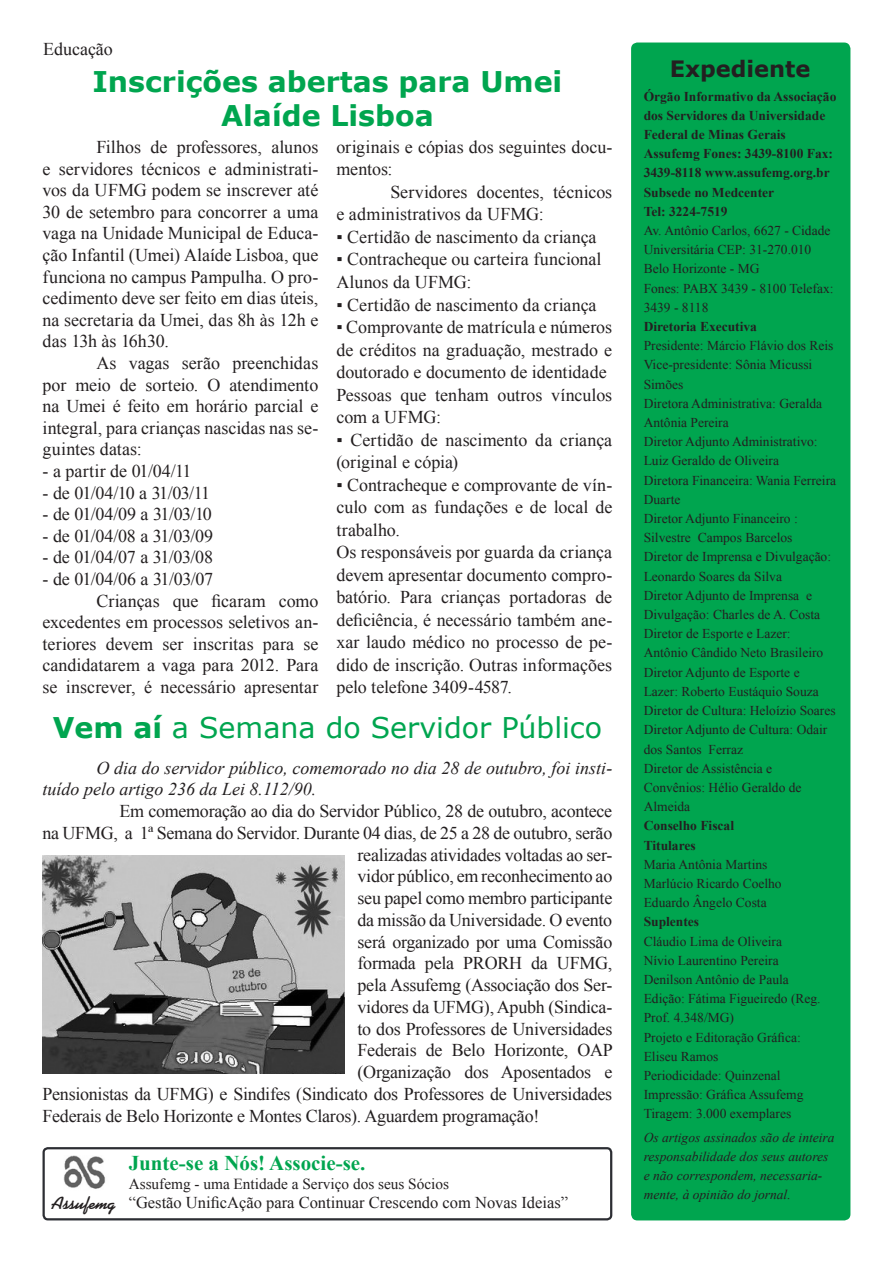
<style>
.page{position:relative;width:893px;height:1263px;background:#fff}
.page>*{position:absolute;margin:0;border:0;box-sizing:border-box;transform-origin:0 0}
.t1{font:700 28.5px/34.2px "Verdana";color:#00a54f;text-align:center}
.t2{font:28.5px "Verdana";color:#00a54f}
.t3{font:700 22.5px "Verdana";color:#231f20}
.t4{font:700 21px "Times New Roman";color:#00a54f}
.t5{font:18px/21.6px "Times New Roman";letter-spacing:-.015em;color:#231f20;text-align:justify}
.t6{font:18px/22.5px "Times New Roman";letter-spacing:.005em;color:#231f20}
.t7{font:italic 18px/21.8px "Times New Roman";color:#231f20}
.t8{font:18px "Times New Roman";letter-spacing:-.06em;color:#231f20}
.t9{font:18px "Times New Roman";letter-spacing:.01em;color:#231f20}
.t10{font:700 18px "Koala";color:#231f20}
.t11{font:16.5px "Times New Roman";color:#231f20}
.t12{font:15.3px "Times New Roman";color:#231f20}
.t13{font:13.5px/19.2px "Times New Roman";color:#231f20}
.t14{font:700 13.5px/19.2px "Times New Roman";color:#231f20}
.t15{font:italic 13.5px/19.2px "Times New Roman";color:#231f20}
.s1{font-weight:700}
</style>
<div class="page">
<div style="left:631px;top:43px;width:219px;height:1177px;background:#00a54f;border-radius:6px"></div>
<div style="left:43px;top:1147px;width:569px;height:73px;border:2px solid #2c2e33;border-radius:4px"></div>
<img style="left:63px;top:1155px;width:42px;height:34px">
<img style="left:43px;top:855px;width:302px;height:219px">
<p class="t5" style="left:43px;top:38px;width:71px">Educação</p>
<p class="t1" style="left:92px;top:64px;width:471px">Inscrições abertas para Umei<br>Alaíde Lisboa</p>
<p class="t5" style="left:43px;top:136px;width:277px;text-indent:54px">Filhos de professores, alunos e servidores técnicos e administrati&shy;vos da UFMG podem se inscrever até 30 de setembro para concorrer a uma vaga na Unidade Municipal de Educa&shy;ção Infantil (Umei) Alaíde Lisboa, que funciona no campus Pampulha. O pro&shy;cedimento deve ser feito em dias úteis, na secretaria da Umei, das 8h às 12h e das 13h às 16h30.</p>
<p class="t5" style="left:43px;top:352px;width:277px;text-indent:54px">As vagas serão preenchidas por meio de sorteio. O atendimento na Umei é feito em horário parcial e integral, para crianças nascidas nas se&shy;guintes datas:</p>
<p class="t9" style="left:43px;top:459px;width:150px">- a partir de 01/04/11</p>
<p class="t8" style="left:43px;top:480px;width:169px">- de 01/04/10 a 31/03/11</p>
<p class="t5" style="left:43px;top:503px;width:171px">- de 01/04/09 a 31/03/10</p>
<p class="t5" style="left:43px;top:525px;width:172px">- de 01/04/08 a 31/03/09</p>
<p class="t5" style="left:43px;top:546px;width:172px">- de 01/04/07 a 31/03/08</p>
<p class="t5" style="left:43px;top:568px;width:172px">- de 01/04/06 a 31/03/07</p>
<p class="t5" style="left:43px;top:589px;width:277px;text-indent:54px">Crianças que ficaram como excedentes em processos seletivos an&shy;teriores devem ser inscritas para se candidatarem a vaga para 2012. Para se inscrever, é necessário apresentar</p>
<p class="t5" style="left:336px;top:135px;width:277px;line-height:22.5px">originais e cópias dos seguintes docu&shy;mentos:</p>
<p class="t6" style="left:336px;top:180px;width:277px;text-indent:54px">Servidores docentes, técnicos e administrativos da UFMG:</p>
<p class="t6" style="left:336px;top:225px;width:262px">▪ Certidão de nascimento da criança</p>
<p class="t5" style="left:336px;top:248px;width:267px">▪ Contracheque ou carteira funcional</p>
<p class="t6" style="left:336px;top:270px;width:137px">Alunos da UFMG:</p>
<p class="t6" style="left:336px;top:293px;width:262px">▪ Certidão de nascimento da criança</p>
<p class="t5" style="left:336px;top:315px;width:277px;line-height:22.5px">▪ Comprovante de matrícula e números de créditos na graduação, mestrado e doutorado e documento de identidade</p>
<p class="t5" style="left:336px;top:383px;width:277px;line-height:22.5px">Pessoas que tenham outros vínculos com a UFMG:</p>
<p class="t5" style="left:336px;top:428px;width:277px;line-height:22.5px">▪ Certidão de nascimento da criança (original e cópia)</p>
<p class="t5" style="left:336px;top:473px;width:277px;line-height:22.5px">▪ Contracheque e comprovante de vín&shy;culo com as fundações e de local de trabalho.</p>
<p class="t5" style="left:336px;top:540px;width:277px;line-height:22.5px">Os responsáveis por guarda da criança devem apresentar documento compro&shy;batório. Para crianças portadoras de deficiência, é necessário também ane&shy;xar laudo médico no processo de pe&shy;dido de inscrição. Outras informações pelo telefone 3409-4587.</p>
<p class="t2" style="left:53px;top:709px;width:551px"><span class="s1">Vem aí</span> a Semana do Servidor Público</p>
<p class="t7" style="left:43px;top:756px;width:571px;text-indent:54px">O dia do servidor público, comemorado no dia 28 de outubro, foi insti&shy;tuído pelo artigo 236 da Lei 8.112/90.</p>
<p class="t5" style="left:119px;top:800px;width:494px">Em comemoração ao dia do Servidor Público, 28 de outubro, acontece</p>
<p class="t5" style="left:43px;top:822px;width:571px">na UFMG, a 1ª Semana do Servidor. Durante 04 dias, de 25 a 28 de outubro, serão</p>
<p class="t5" style="left:358px;top:844px;width:256px">realizadas atividades voltadas ao ser-</p>
<p class="t5" style="left:358px;top:865px;width:256px">vidor público, em reconhecimento ao</p>
<p class="t5" style="left:358px;top:887px;width:256px">seu papel como membro participante</p>
<p class="t5" style="left:358px;top:909px;width:256px">da missão da Universidade. O evento</p>
<p class="t5" style="left:358px;top:931px;width:256px">será organizado por uma Comissão</p>
<p class="t5" style="left:358px;top:952px;width:256px">formada pela PRORH da UFMG,</p>
<p class="t5" style="left:358px;top:974px;width:256px">pela Assufemg (Associação dos Ser-</p>
<p class="t5" style="left:358px;top:996px;width:256px">vidores da UFMG), Apubh (Sindica-</p>
<p class="t5" style="left:358px;top:1018px;width:256px">to dos Professores de Universidades</p>
<p class="t5" style="left:358px;top:1039px;width:257px">Federais de Belo Horizonte, OAP</p>
<p class="t5" style="left:358px;top:1061px;width:256px">(Organização dos Aposentados e</p>
<p class="t5" style="left:43px;top:1083px;width:571px">Pensionistas da UFMG) e Sindifes (Sindicato dos Professores de Universidades</p>
<p class="t5" style="left:43px;top:1105px;width:498px">Federais de Belo Horizonte e Montes Claros). Aguardem programação!</p>
<p class="t10" style="left:51px;top:1192px;width:65px">Assufemg</p>
<p class="t4" style="left:129px;top:1149px;width:238px">Junte-se a Nós! Associe-se.</p>
<p class="t12" style="left:129px;top:1173px;width:322px">Assufemg - uma Entidade a Serviço dos seus Sócios</p>
<p class="t11" style="left:129px;top:1192px;width:441px">“Gestão UnificAção para Continuar Crescendo com Novas Ideias”</p>
<p class="t3" style="left:670px;top:55px;width:142px">Expediente</p>
<p class="t14" style="left:644px;top:86px;width:194px">Órgão Informativo da Associação dos Servidores da Universidade<br>Federal de Minas Gerais<br>Assufemg Fones: 3439-8100 Fax:<br>3439-8118 www.assufemg.org.br<br>Subsede no Medcenter<br>Tel: 3224-7519</p>
<p class="t13" style="left:644px;top:221px;width:188px">Av. Antônio Carlos, 6627 - Cidade<br>Universitária CEP: 31-270.010<br>Belo Horizonte - MG</p>
<p class="t13" style="left:644px;top:278px;width:191px">Fones: PABX 3439 - 8100 Telefax:<br>3439 - 8118</p>
<p class="t14" style="left:644px;top:317px;width:115px">Diretoria Executiva</p>
<p class="t13" style="left:644px;top:336px;width:191px">Presidente: Márcio Flávio dos Reis</p>
<p class="t13" style="left:644px;top:355px;width:170px">Vice-presidente: Sônia Micussi<br>Simões</p>
<p class="t13" style="left:644px;top:393px;width:180px">Diretora Administrativa: Geralda<br>Antônia Pereira</p>
<p class="t13" style="left:644px;top:432px;width:176px">Diretor Adjunto Administrativo:<br>Luiz Geraldo de Oliveira</p>
<p class="t13" style="left:644px;top:470px;width:194px">Diretora Financeira: Wania Ferreira<br>Duarte</p>
<p class="t13" style="left:644px;top:509px;width:156px">Diretor Adjunto Financeiro :<br>Silvestre Campos Barcelos</p>
<p class="t13" style="left:644px;top:547px;width:189px">Diretor de Imprensa e Divulgação:<br>Leonardo Soares da Silva</p>
<p class="t13" style="left:644px;top:585px;width:178px">Diretor Adjunto de Imprensa e<br>Divulgação: Charles de A. Costa</p>
<p class="t13" style="left:644px;top:624px;width:181px">Diretor de Esporte e Lazer:<br>Antônio Cândido Neto Brasileiro</p>
<p class="t13" style="left:644px;top:662px;width:177px">Diretor Adjunto de Esporte e<br>Lazer: Roberto Eustáquio Souza</p>
<p class="t13" style="left:644px;top:701px;width:193px">Diretor de Cultura: Heloízio Soares</p>
<p class="t13" style="left:644px;top:720px;width:185px">Diretor Adjunto de Cultura: Odair dos Santos Ferraz</p>
<p class="t13" style="left:644px;top:758px;width:159px">Diretor de Assistência e<br>Convênios: Hélio Geraldo de<br>Almeida</p>
<p class="t14" style="left:644px;top:816px;width:92px">Conselho Fiscal</p>
<p class="t14" style="left:644px;top:835px;width:54px">Titulares</p>
<p class="t13" style="left:644px;top:854px;width:125px">Maria Antônia Martins</p>
<p class="t13" style="left:644px;top:873px;width:139px">Marlúcio Ricardo Coelho</p>
<p class="t13" style="left:644px;top:893px;width:124px">Eduardo Ângelo Costa</p>
<p class="t14" style="left:644px;top:912px;width:57px">Suplentes</p>
<p class="t13" style="left:644px;top:931px;width:140px">Cláudio Lima de Oliveira</p>
<p class="t13" style="left:644px;top:950px;width:136px">Nívio Laurentino Pereira</p>
<p class="t13" style="left:644px;top:969px;width:147px">Denilson Antônio de Paula</p>
<p class="t13" style="left:644px;top:989px;width:178px">Edição: Fátima Figueiredo (Reg.<br>Prof. 4.348/MG)</p>
<p class="t13" style="left:644px;top:1027px;width:159px">Projeto e Editoração Gráfica:<br>Eliseu Ramos</p>
<p class="t13" style="left:644px;top:1065px;width:138px">Periodicidade: Quinzenal</p>
<p class="t13" style="left:644px;top:1085px;width:161px">Impressão: Gráfica Assufemg</p>
<p class="t13" style="left:644px;top:1104px;width:149px">Tiragem: 3.000 exemplares</p>
<p class="t15" style="left:644px;top:1127px;width:192px">Os artigos assinados são de inteira responsabilidade dos seus autores e não correspondem, necessaria&shy;mente, à opinião do jornal.</p>
</div>
